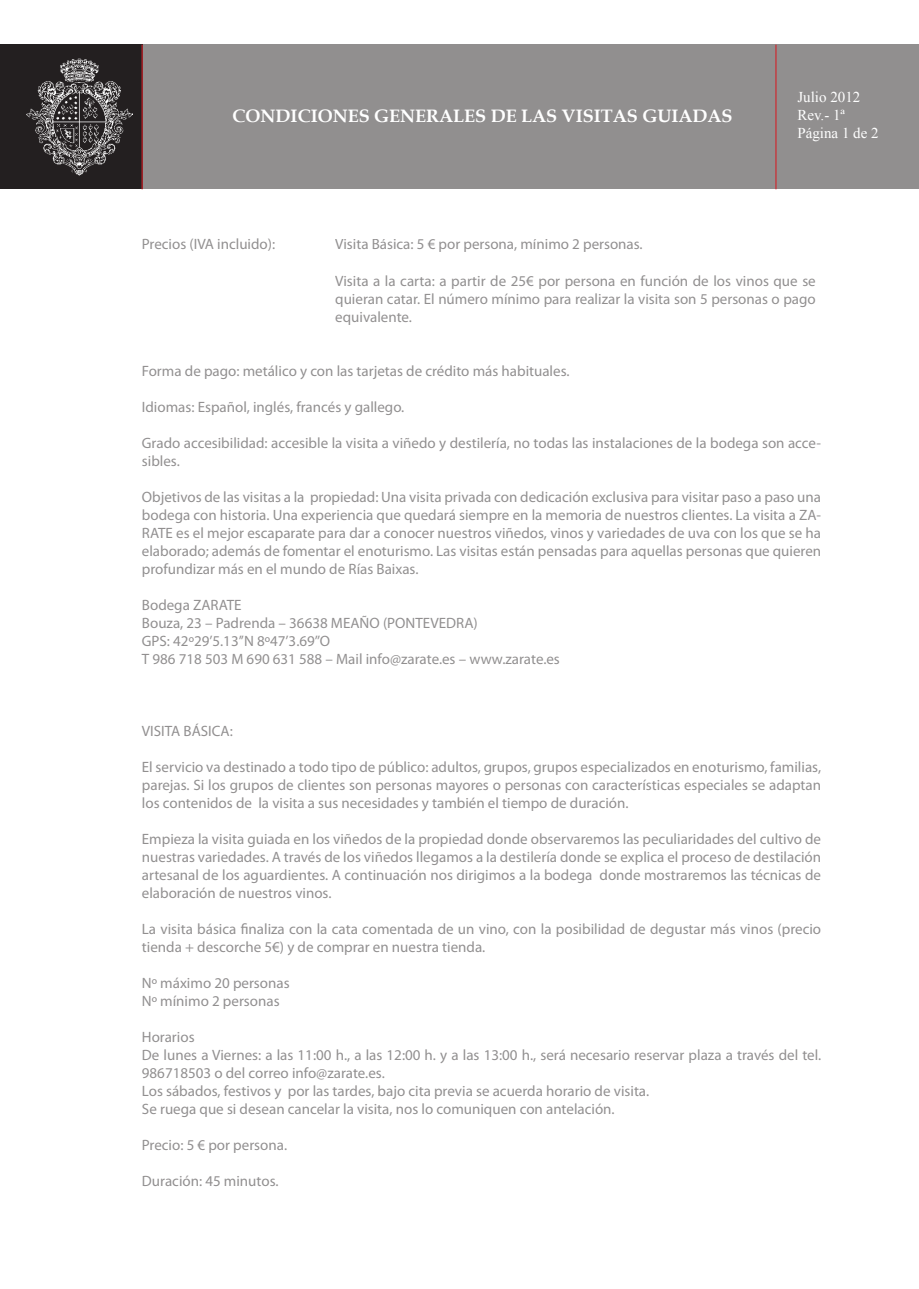
<style>
.page{position:relative;width:919px;height:1289px;background:#fff}
.page>*{position:absolute;margin:0;border:0;box-sizing:border-box;transform-origin:0 0}
.t1{font:700 18px "Book Antiqua";color:#fff}
.t2{font:15px/18px "Myriad Pro";color:#231f20}
.t3{font:15px "Times New Roman";color:#fff}
</style>
<div class="page">
<div style="left:13px;top:45px;width:905px;height:144px;background:#918f8f"></div>
<div style="left:0;top:45px;width:142px;height:144px;background:#231f20"></div>
<img style="left:27px;top:59px;width:106px;height:116px">
<hr style="left:141px;top:45px;width:2px;height:144px;background:#d1232a">
<hr style="left:775px;top:45px;width:1px;height:144px;background:#d1232a">
<p class="t1" style="left:233px;top:103px;width:501px">CONDICIONES GENERALES DE LAS VISITAS GUIADAS</p>
<p class="t3" style="left:797px;top:87px;width:64px">Julio 2012</p>
<p class="t3" style="left:797px;top:105px;width:49px">Rev.- 1ª</p>
<p class="t3" style="left:797px;top:123px;width:83px">Página 1 de 2</p>
<p class="t2" style="left:142px;top:235px;width:135px">Precios (IVA incluido):</p>
<p class="t2" style="left:335px;top:235px;width:309px">Visita Básica: 5 € por persona, mínimo 2 personas.</p>
<p class="t2" style="left:335px;top:271px;width:482px;text-align:justify">Visita a la carta: a partir de 25€ por persona en función de los vinos que se quieran catar. El número mínimo para realizar la visita son 5 personas o pago equivalente.</p>
<p class="t2" style="left:142px;top:361px;width:429px">Forma de pago: metálico y con las tarjetas de crédito más habituales.</p>
<p class="t2" style="left:142px;top:397px;width:264px">Idiomas: Español, inglés, francés y gallego.</p>
<p class="t2" style="left:142px;top:433px;width:680px">Grado accesibilidad: accesible la visita a viñedo y destilería, no todas las instalaciones de la bodega son acce&shy;sibles.</p>
<p class="t2" style="left:142px;top:487px;width:680px;text-align:justify">Objetivos de las visitas a la propiedad: Una visita privada con dedicación exclusiva para visitar paso a paso una bodega con historia. Una experiencia que quedará siempre en la memoria de nuestros clientes. La visita a ZA-RATE es el mejor escaparate para dar a conocer nuestros viñedos, vinos y variedades de uva con los que se ha elaborado; además de fomentar el enoturismo. Las visitas están pensadas para aquellas personas que quieren profundizar más en el mundo de Rías Baixas.</p>
<p class="t2" style="left:142px;top:595px;width:419px">Bodega ZARATE<br>Bouza, 23 – Padrenda – 36638 MEAÑO (PONTEVEDRA)<br>GPS: 42º29’5.13’’N 8º47’3.69’’O<br>T 986 718 503 M 690 631 588 – Mail info@zarate.es – www.zarate.es</p>
<p class="t2" style="left:142px;top:721px;width:92px">VISITA BÁSICA:</p>
<p class="t2" style="left:142px;top:757px;width:680px;text-align:justify">El servicio va destinado a todo tipo de público: adultos, grupos, grupos especializados en enoturismo, familias, parejas. Si los grupos de clientes son personas mayores o personas con características especiales se adaptan los contenidos de la visita a sus necesidades y también el tiempo de duración.</p>
<p class="t2" style="left:142px;top:829px;width:680px;text-align:justify">Empieza la visita guiada en los viñedos de la propiedad donde observaremos las peculiaridades del cultivo de nuestras variedades. A través de los viñedos llegamos a la destilería donde se explica el proceso de destilación artesanal de los aguardientes. A continuación nos dirigimos a la bodega donde mostraremos las técnicas de elaboración de nuestros vinos.</p>
<p class="t2" style="left:142px;top:919px;width:680px">La visita básica finaliza con la cata comentada de un vino, con la posibilidad de degustar más vinos (precio tienda + descorche 5€) y de comprar en nuestra tienda.</p>
<p class="t2" style="left:142px;top:973px;width:149px">Nº máximo 20 personas<br>Nº mínimo 2 personas</p>
<p class="t2" style="left:142px;top:1027px;width:680px">Horarios<br>De lunes a Viernes: a las 11:00 h., a las 12:00 h. y a las 13:00 h., será necesario reservar plaza a través del tel.<br>986718503 o del correo info@zarate.es.<br>Los sábados, festivos y por las tardes, bajo cita previa se acuerda horario de visita.<br>Se ruega que si desean cancelar la visita, nos lo comuniquen con antelación.</p>
<p class="t2" style="left:142px;top:1135px;width:147px">Precio: 5 € por persona.</p>
<p class="t2" style="left:142px;top:1171px;width:138px">Duración: 45 minutos.</p>
</div>
